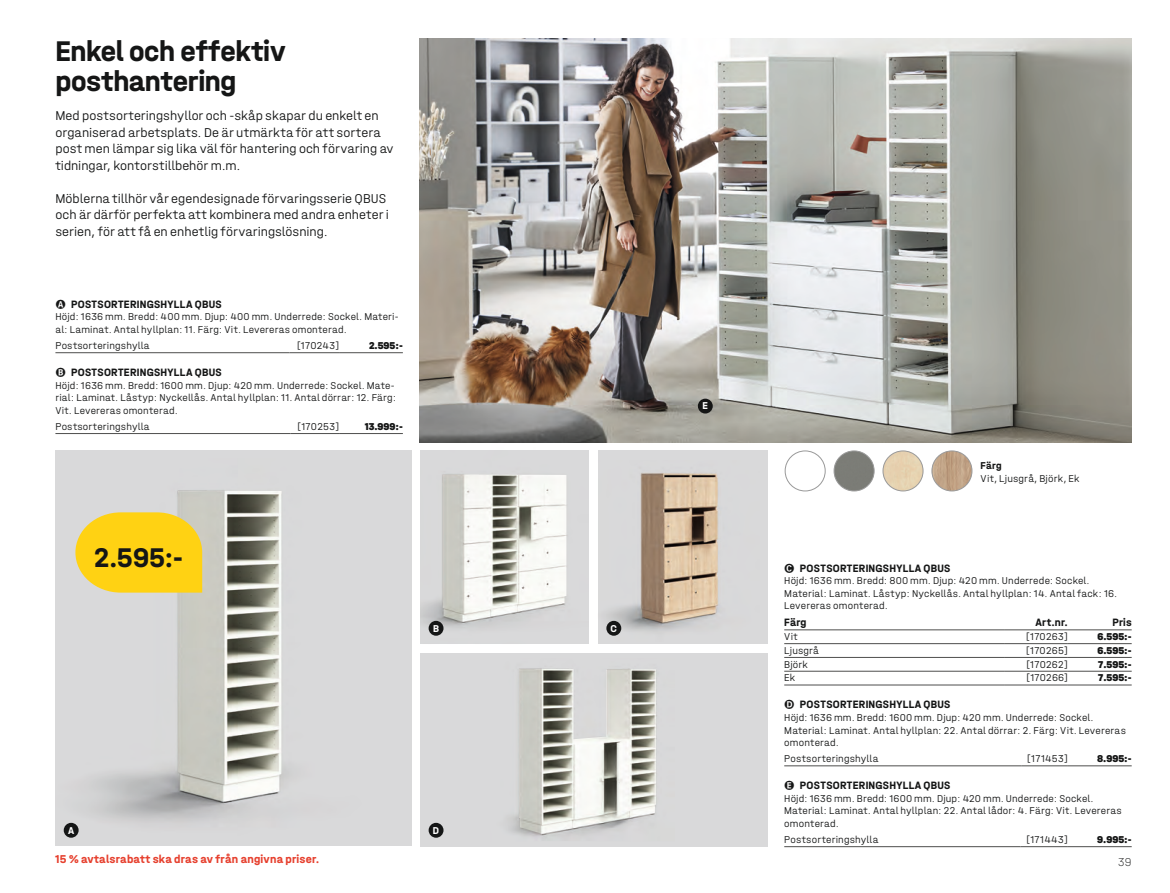
<style>
.page{position:relative;width:1170px;height:893px;background:#fff}
.page>*{position:absolute;margin:0;border:0;box-sizing:border-box;transform-origin:0 0}
.Puff_-_rubrik{font:700 30px/30px "Halvar AJ Mittel ILS";letter-spacing:-.01em;color:#151616}
.Produkt_-_text{font:700 28.5px "Halvar AJP Mittel";color:#151616}
.Puff_-_text{font:300 13.5px/16.5px "Halvar AJ Mittel ILS";letter-spacing:.005em;color:#151616}
.t1{font:700 12px "Halvar AJ Mittel ILS";letter-spacing:.02em;color:#e6402e}
.t2{font:100 12px "Halvar AJ Mittel ILS";color:#151616}
.Produkt_-_text-2{font:700 11.25px "Halvar AJ Mittel ILS";letter-spacing:.025em;color:#151616}
.Tabell_-_huvud_-_rig{font:700 11.25px "Halvar AJ Mittel ILS";letter-spacing:.02em;color:#151616}
.Tabell_-_huvud{font:700 11.25px "Halvar AJ Mittel ILS";color:#151616}
.Produkt_-_text-3{font:300 10.5px/12.6px "Halvar AJ Mittel ILS";letter-spacing:.02em;color:#151616}
.Tabell_-_text{font:300 10.5px "Halvar AJ Mittel ILS";letter-spacing:.02em;color:#151616}
.Tabell_-_art_nr{font:300 10.5px "Halvar AJ Mittel ILS";letter-spacing:.02em;color:#151616}
.Tabell_-_pris{font:900 10.5px "Halvar AJ Mittel ILS";color:#151616}
.Produkt_-_text-4{font:700 10.5px "Halvar AJ Mittel ILS";color:#fff}
.Produkt_-_text-5{font:700 10.5px "Halvar AJ Mittel ILS";color:#151616}
.s1{font-family:"Bundesbahn Pi One";font-weight:400;font-size:10.5px}
</style>
<div class="page">
<div style="left:420px;top:653px;width:347px;height:194px;background:#d9d9da"></div>
<div style="left:598px;top:451px;width:169px;height:193px;background:#d9d9da"></div>
<div style="left:55px;top:451px;width:356px;height:395px;background:#d9d9da"></div>
<img style="left:178px;top:491px;width:104px;height:311px">
<img style="left:509px;top:668px;width:148px;height:170px">
<img style="left:519px;top:669px;width:137px;height:165px">
<img style="left:606px;top:474px;width:113px;height:162px">
<img style="left:641px;top:473px;width:76px;height:150px">
<img style="left:420px;top:442px;width:168px;height:202px">
<img style="left:443px;top:474px;width:123px;height:148px">
<div style="left:784px;top:451px;width:41px;height:40px;border:1px solid #999;border-radius:50%"></div>
<img style="left:834px;top:451px;width:40px;height:40px;border-radius:20px">
<div style="left:833px;top:451px;width:41px;height:40px;border:1px solid #999;border-radius:50%"></div>
<img style="left:882px;top:451px;width:41px;height:40px;border-radius:20px">
<div style="left:882px;top:451px;width:41px;height:40px;border:1px solid #999;border-radius:50%"></div>
<img style="left:931px;top:451px;width:40px;height:40px;border-radius:20px">
<div style="left:931px;top:451px;width:41px;height:40px;border:1px solid #999;border-radius:50%"></div>
<img style="left:420px;top:38px;width:711px;height:404px">
<div style="left:64px;top:823px;width:15px;height:15px;background:#151616;border-radius:50%"></div>
<div style="left:606px;top:621px;width:15px;height:15px;background:#151616;border-radius:50%"></div>
<div style="left:697px;top:399px;width:15px;height:15px;background:#151616;border-radius:50%"></div>
<div style="left:428px;top:621px;width:15px;height:15px;background:#151616;border-radius:50%"></div>
<div style="left:428px;top:823px;width:15px;height:15px;background:#151616;border-radius:50%"></div>
<svg style="left:75px;top:512px;width:127px;height:81px;background:#f9d22b"></svg>
<hr style="left:55px;top:352px;width:234px;height:1px;background:#4e4e4d">
<hr style="left:289px;top:352px;width:50px;height:1px;background:#4e4e4d">
<hr style="left:339px;top:352px;width:64px;height:1px;background:#4e4e4d">
<hr style="left:55px;top:433px;width:235px;height:1px;background:#4e4e4d">
<hr style="left:290px;top:433px;width:49px;height:1px;background:#4e4e4d">
<hr style="left:339px;top:433px;width:64px;height:1px;background:#4e4e4d">
<hr style="left:784px;top:630px;width:219px;height:1px;background:#4e4e4d">
<hr style="left:1003px;top:630px;width:64px;height:1px;background:#4e4e4d">
<hr style="left:1067px;top:630px;width:64px;height:1px;background:#4e4e4d">
<hr style="left:784px;top:643px;width:219px;height:1px;background:#4e4e4d">
<hr style="left:1003px;top:643px;width:64px;height:1px;background:#4e4e4d">
<hr style="left:1067px;top:643px;width:64px;height:1px;background:#4e4e4d">
<hr style="left:784px;top:657px;width:219px;height:1px;background:#4e4e4d">
<hr style="left:1003px;top:657px;width:64px;height:1px;background:#4e4e4d">
<hr style="left:1067px;top:657px;width:64px;height:1px;background:#4e4e4d">
<hr style="left:784px;top:671px;width:219px;height:1px;background:#4e4e4d">
<hr style="left:1003px;top:671px;width:64px;height:1px;background:#4e4e4d">
<hr style="left:1067px;top:671px;width:64px;height:1px;background:#4e4e4d">
<hr style="left:784px;top:685px;width:219px;height:1px;background:#4e4e4d">
<hr style="left:1003px;top:685px;width:64px;height:1px;background:#4e4e4d">
<hr style="left:1067px;top:685px;width:64px;height:1px;background:#4e4e4d">
<hr style="left:784px;top:766px;width:237px;height:1px;background:#4e4e4d">
<hr style="left:1021px;top:766px;width:46px;height:1px;background:#4e4e4d">
<hr style="left:1067px;top:766px;width:64px;height:1px;background:#4e4e4d">
<hr style="left:784px;top:846px;width:236px;height:1px;background:#4e4e4d">
<hr style="left:1020px;top:846px;width:47px;height:1px;background:#4e4e4d">
<hr style="left:1067px;top:846px;width:64px;height:1px;background:#4e4e4d">
<p class="Puff_-_rubrik" style="left:55px;top:35px;width:232px">Enkel och effektiv posthantering</p>
<p class="Puff_-_text" style="left:55px;top:107px;width:340px">Med postsorteringshyllor och -skåp skapar du enkelt en organiserad arbetsplats. De är utmärkta för att sortera post men lämpar sig lika väl för hantering och förvaring av tidningar, kontorstillbehör m.m.</p>
<p class="Puff_-_text" style="left:55px;top:190px;width:335px">Möblerna tillhör vår egendesignade förvaringsserie QBUS och är därför perfekta att kombinera med andra enheter i serien, för att få en enhetlig förvaringslösning.</p>
<p class="Produkt_-_text-2" style="left:55px;top:297px;width:168px"><span class="s1">A</span> POSTSORTERINGSHYLLA QBUS</p>
<p class="Produkt_-_text-3" style="left:55px;top:310px;width:345px">Höjd: 1636 mm. Bredd: 400 mm. Djup: 400 mm. Underrede: Sockel. Materi&shy;al: Laminat. Antal hyllplan: 11. Färg: Vit. Levereras omonterad.</p>
<p class="Tabell_-_text" style="left:55px;top:339px;width:96px">Postsorteringshylla</p>
<p class="Tabell_-_art_nr" style="left:297px;top:339px;width:43px">[170243]</p>
<p class="Tabell_-_pris" style="left:369px;top:339px;width:35px">2.595:-</p>
<p class="Produkt_-_text-2" style="left:55px;top:365px;width:168px"><span class="s1">B</span> POSTSORTERINGSHYLLA QBUS</p>
<p class="Produkt_-_text-3" style="left:55px;top:379px;width:342px">Höjd: 1636 mm. Bredd: 1600 mm. Djup: 420 mm. Underrede: Sockel. Mate&shy;rial: Laminat. Låstyp: Nyckellås. Antal hyllplan: 11. Antal dörrar: 12. Färg:<br>Vit. Levereras omonterad.</p>
<p class="Tabell_-_text" style="left:55px;top:420px;width:96px">Postsorteringshylla</p>
<p class="Tabell_-_art_nr" style="left:297px;top:420px;width:43px">[170253]</p>
<p class="Tabell_-_pris" style="left:365px;top:420px;width:40px">13.999:-</p>
<p class="Produkt_-_text" style="left:94px;top:540px;width:91px">2.595:-</p>
<p class="Produkt_-_text-4" style="left:433px;top:622px;width:8px">B</p>
<p class="Produkt_-_text-4" style="left:68px;top:824px;width:8px">A</p>
<p class="Produkt_-_text-4" style="left:433px;top:824px;width:8px">D</p>
<p class="Produkt_-_text-4" style="left:610px;top:622px;width:8px">C</p>
<p class="Produkt_-_text-4" style="left:702px;top:399px;width:7px">E</p>
<p class="Produkt_-_text-5" style="left:980px;top:459px;width:22px">Färg</p>
<p class="Produkt_-_text-3" style="left:980px;top:472px;width:100px">Vit, Ljusgrå, Björk, Ek</p>
<p class="Produkt_-_text-2" style="left:784px;top:561px;width:168px"><span class="s1">C</span> POSTSORTERINGSHYLLA QBUS</p>
<p class="Produkt_-_text-3" style="left:784px;top:574px;width:334px">Höjd: 1636 mm. Bredd: 800 mm. Djup: 420 mm. Underrede: Sockel.<br>Material: Laminat. Låstyp: Nyckellås. Antal hyllplan: 14. Antal fack: 16.<br>Levereras omonterad.</p>
<p class="Tabell_-_huvud" style="left:784px;top:616px;width:24px">Färg</p>
<p class="Tabell_-_huvud_-_rig" style="left:1035px;top:616px;width:34px">Art.nr.</p>
<p class="Tabell_-_huvud_-_rig" style="left:1112px;top:616px;width:21px">Pris</p>
<p class="Tabell_-_text" style="left:784px;top:630px;width:15px">Vit</p>
<p class="Tabell_-_art_nr" style="left:1026px;top:630px;width:43px">[170263]</p>
<p class="Tabell_-_pris" style="left:1097px;top:630px;width:36px">6.595:-</p>
<p class="Tabell_-_text" style="left:784px;top:644px;width:36px">Ljusgrå</p>
<p class="Tabell_-_art_nr" style="left:1026px;top:644px;width:43px">[170265]</p>
<p class="Tabell_-_pris" style="left:1097px;top:644px;width:36px">6.595:-</p>
<p class="Tabell_-_text" style="left:784px;top:658px;width:25px">Björk</p>
<p class="Tabell_-_art_nr" style="left:1026px;top:658px;width:43px">[170262]</p>
<p class="Tabell_-_pris" style="left:1098px;top:657px;width:35px">7.595:-</p>
<p class="Tabell_-_text" style="left:784px;top:672px;width:13px">Ek</p>
<p class="Tabell_-_art_nr" style="left:1026px;top:672px;width:43px">[170266]</p>
<p class="Tabell_-_pris" style="left:1098px;top:671px;width:35px">7.595:-</p>
<p class="Produkt_-_text-2" style="left:784px;top:698px;width:168px"><span class="s1">D</span> POSTSORTERINGSHYLLA QBUS</p>
<p class="Produkt_-_text-3" style="left:784px;top:711px;width:343px">Höjd: 1636 mm. Bredd: 1600 mm. Djup: 420 mm. Underrede: Sockel.<br>Material: Laminat. Antal hyllplan: 22. Antal dörrar: 2. Färg: Vit. Levereras omonterad.</p>
<p class="Tabell_-_text" style="left:784px;top:753px;width:96px">Postsorteringshylla</p>
<p class="Tabell_-_art_nr" style="left:1027px;top:753px;width:42px">[171453]</p>
<p class="Tabell_-_pris" style="left:1096px;top:752px;width:36px">8.995:-</p>
<p class="Produkt_-_text-2" style="left:784px;top:778px;width:168px"><span class="s1">E</span> POSTSORTERINGSHYLLA QBUS</p>
<p class="Produkt_-_text-3" style="left:784px;top:792px;width:339px">Höjd: 1636 mm. Bredd: 1600 mm. Djup: 420 mm. Underrede: Sockel.<br>Material: Laminat. Antal hyllplan: 22. Antal lådor: 4. Färg: Vit. Levereras omonterad.</p>
<p class="Tabell_-_text" style="left:784px;top:833px;width:96px">Postsorteringshylla</p>
<p class="Tabell_-_art_nr" style="left:1026px;top:833px;width:43px">[171443]</p>
<p class="Tabell_-_pris" style="left:1097px;top:833px;width:36px">9.995:-</p>
<p class="t1" style="left:55px;top:851px;width:265px">15 % avtalsrabatt ska dras av från angivna priser.</p>
<p class="t2" style="left:1117px;top:855px;width:15px">39</p>
</div>
